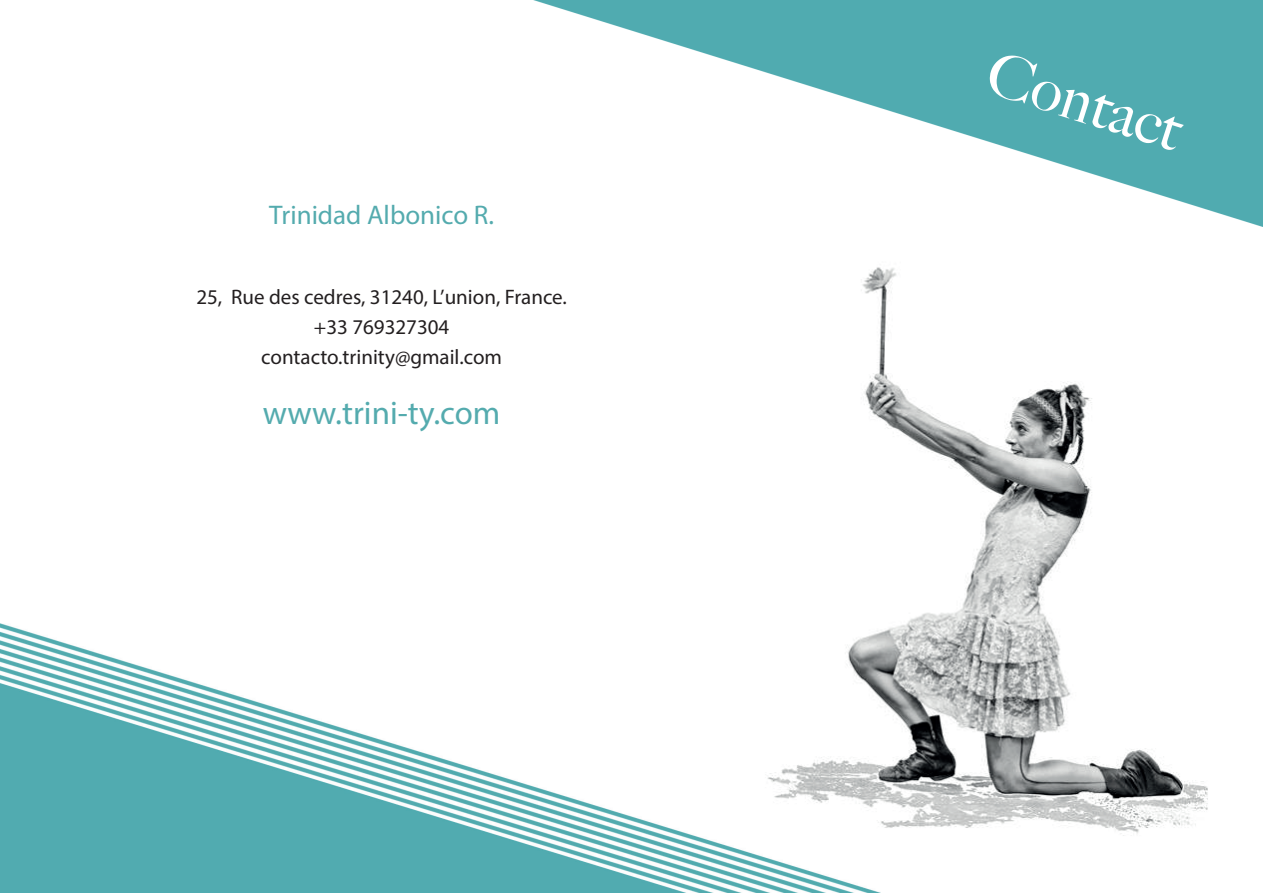
<style>
.page{position:relative;width:1263px;height:893px;background:#fff}
.page>*{position:absolute;margin:0;border:0;box-sizing:border-box;transform-origin:0 0}
.t1{font:500 60px "Big Caslon";color:#fff}
.t2{font:33px "Myriad Pro";color:#54abae}
.t3{font:27px "Myriad Pro";color:#54abae}
.t4{font:21px/30px "Myriad Pro";color:#231f20;text-align:center}
</style>
<div class="page">
<img style="left:533px;top:0;width:730px;height:226px">
<img style="left:0;top:623px;width:880px;height:270px">
<img style="left:717px;top:75px;width:491px;height:763px">
<p class="t3" style="left:269px;top:198px;width:226px">Trinidad Albonico R.</p>
<p class="t4" style="left:196px;top:282px;width:372px">25, Rue des cedres, 31240, L’union, France. +33 769327304 contacto.trinity@gmail.com</p>
<h2 class="t2" style="left:263px;top:393px;width:239px">www.trini-ty.com</h2>
<h1 class="t1" style="left:1003px;top:25px;width:202px;rotate:17deg">Contact</h1>
</div>
